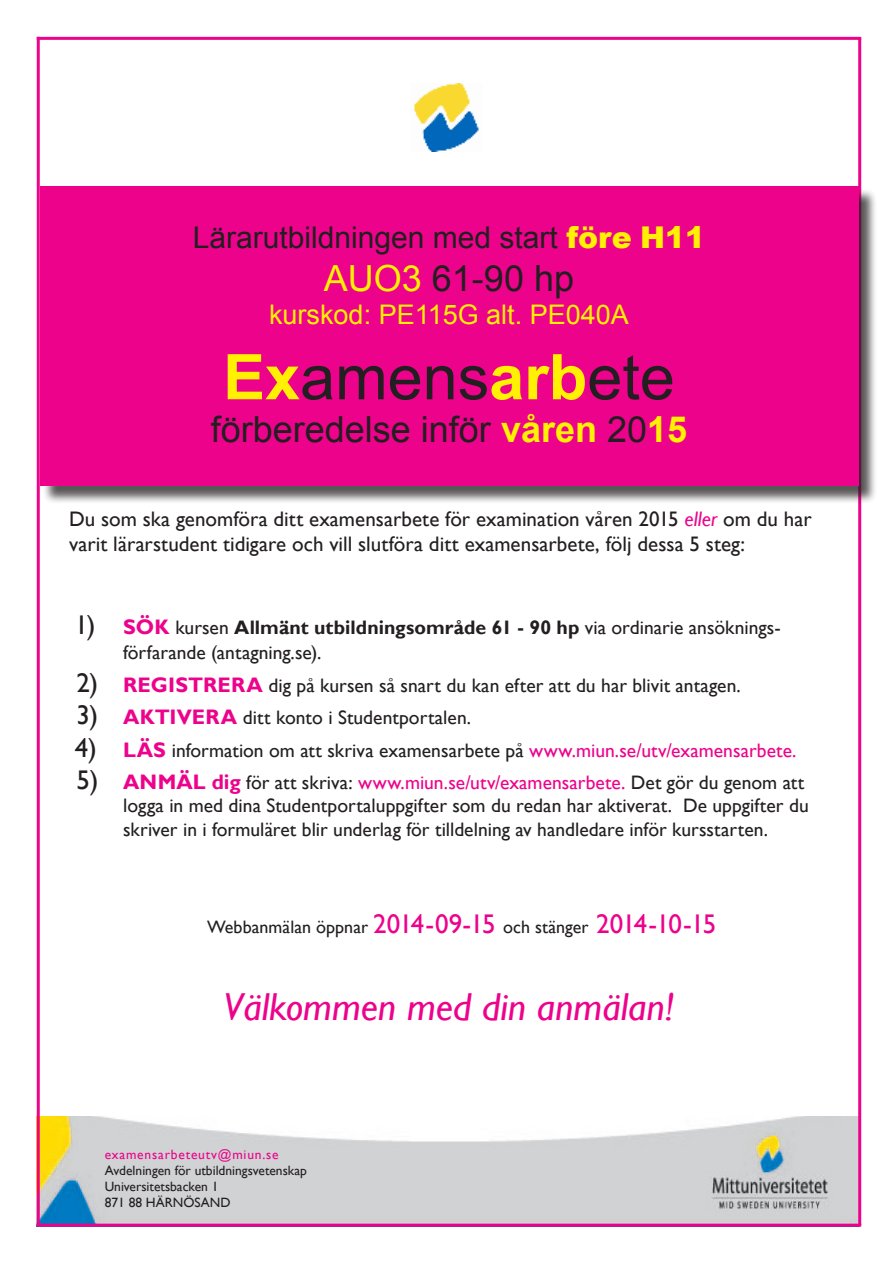
<style>
.page{position:relative;width:893px;height:1263px;background:#fff}
.page>*{position:absolute;margin:0;border:0;box-sizing:border-box;transform-origin:0 0}
.t1{font:63px "Arial";color:#231f20}
.t2{font:italic 39px "Gill Sans";color:#ed028c}
.t3{font:36px "Arial";color:#231f20}
.t4{font:30px "Arial";color:#231f20}
.t5{font:27px "Arial";color:#fff101}
.t6{font:21px/25.2px "Gill Sans";color:#231f20}
.t7{font:19.5px/25.2px "Gill Sans";color:#231f20}
.t8{font:18px "Gill Sans";color:#231f20}
.t9{font:13.5px/16.2px "Gill Sans";color:#231f20}
.s1{font-weight:900;color:#fff101}
.s2{color:#fff101}
.s3{font-weight:700;color:#fff101}
.s4{font-style:italic;color:#ed028c}
.s5{font-size:27px}
.s6{font-weight:700;font-size:21px;color:#ed028c}
.s7{font-weight:700}
.s8{color:#ed028c}
.s9{font-size:27px;color:#ed028c}
</style>
<div class="page">
<img style="left:40px;top:1117px;width:818px;height:106px">
<hr style="left:37px;top:37px;width:3px;height:1188px;background:#ed028c">
<hr style="left:858px;top:38px;width:3px;height:1187px;background:#ed028c">
<hr style="left:37px;top:37px;width:824px;height:3px;background:#ed028c">
<img style="left:414px;top:83px;width:65px;height:68px">
<div style="left:42px;top:188px;width:835px;height:316px;background:#231f20;opacity:.75"></div>
<div style="left:40px;top:186px;width:818px;height:299px;background:#ed028c"></div>
<hr style="left:37px;top:1223px;width:824px;height:3px;background:#ed028c">
<p class="t4" style="left:193px;top:218px;width:514px">Lärarutbildningen med start <span class="s1">före H11</span></p>
<p class="t3" style="left:324px;top:255px;width:252px"><span class="s2">AUO3</span> 61-90 hp</p>
<p class="t5" style="left:269px;top:296px;width:361px">kurskod: PE115G alt. PE040A</p>
<p class="t1" style="left:223px;top:336px;width:453px"><span class="s3">Ex</span>amens<span class="s3">arb</span>ete</p>
<p class="t3" style="left:211px;top:406px;width:478px">förberedelse inför <span class="s3">våren</span> 20<span class="s3">15</span></p>
<p class="t6" style="left:69px;top:507px;width:744px">Du som ska genomföra ditt examensarbete för examination våren 2015 <span class="s4">eller</span> om du har varit lärarstudent tidigare och vill slutföra ditt examensarbete, följ dessa 5 steg:</p>
<p class="t7" style="left:123px;top:615px;width:659px;text-indent:-48px"><span class="s5">1)</span> <span class="s6">SÖK</span> kursen <span class="s7">Allmänt utbildningsområde 61 - 90 hp</span> via ordinarie ansöknings&shy;förfarande (antagning.se).</p>
<p class="t7" style="left:77px;top:673px;width:666px"><span class="s5">2)</span> <span class="s6">REGISTRERA</span> dig på kursen så snart du kan efter att du har blivit antagen.</p>
<p class="t7" style="left:77px;top:705px;width:396px"><span class="s5">3)</span> <span class="s6">AKTIVERA</span> ditt konto i Studentportalen.</p>
<p class="t7" style="left:75px;top:738px;width:723px"><span class="s5">4)</span> <span class="s6">LÄS</span> information om att skriva examensarbete på <span class="s8">www.miun.se/utv/examensarbete.</span></p>
<p class="t7" style="left:77px;top:771px;width:734px;line-height:23.4px;text-align:right"><span class="s5">5)</span> <span class="s6">ANMÄL dig</span> för att skriva: <span class="s8">www.miun.se/utv/examensarbete.</span> Det gör du genom att logga in med dina Studentportaluppgifter som du redan har aktiverat. De uppgifter du</p>
<p class="t7" style="left:123px;top:817px;width:646px">skriver in i formuläret blir underlag för tilldelning av handledare inför kursstarten.</p>
<p class="t8" style="left:207px;top:916px;width:511px">Webbanmälan öppnar <span class="s9">2014-09-15</span> och stänger <span class="s9">2014-10-15</span></p>
<p class="t2" style="left:223px;top:984px;width:452px">Välkommen med din anmälan!</p>
<p class="t9" style="left:105px;top:1146px;width:204px"><span class="s8">examensarbeteutv@miun.se<br></span>Avdelningen för utbildningsvetenskap<br>Universitetsbacken 1<br>871 88 HÄRNÖSAND</p>
</div>
